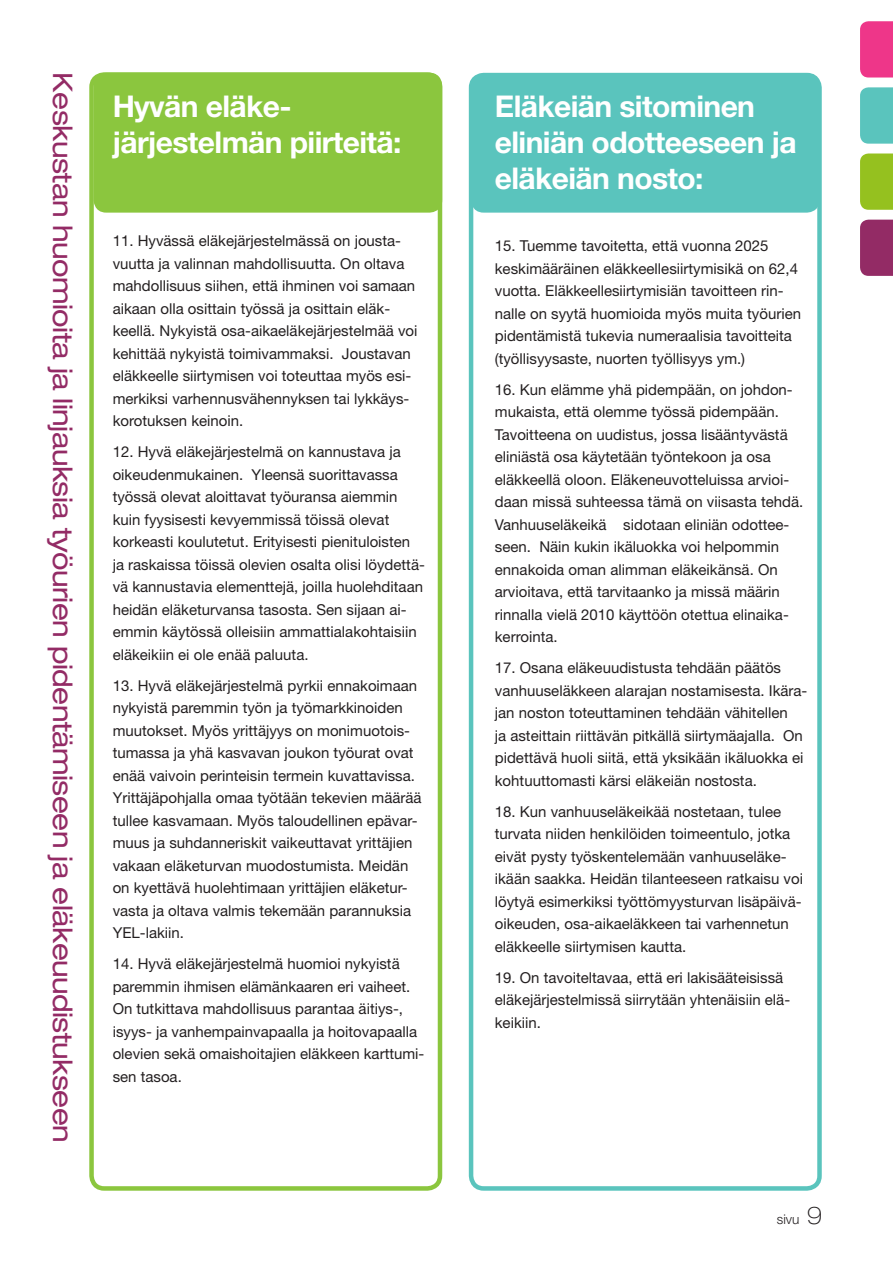
<style>
.page{position:relative;width:893px;height:1263px;background:#fff}
.page>*{position:absolute;margin:0;border:0;box-sizing:border-box;transform-origin:0 0}
.t1{font:700 30px/36px "Helvetica Neue LT Pro";letter-spacing:-.02em;color:#fff}
.t2{font:expanded 27px "Helvetica Neue LT Pro";letter-spacing:-.02em;color:#932b65}
.t3{font:15px/22.5px "Helvetica Neue LT Pro";color:#231f20}
.t4{font:300 13.5px "Helvetica Neue LT Pro";color:#231f20}
.s1{font-weight:100;font-stretch:expanded;font-size:24px}
</style>
<div class="page">
<svg style="left:860px;top:21px;width:33px;height:57px;background:#ee3c8c"></svg>
<div style="left:860px;top:87px;width:33px;height:57px;background:#5ac4bd"></div>
<div style="left:860px;top:220px;width:33px;height:56px;background:#932b65"></div>
<svg style="left:860px;top:153px;width:33px;height:57px;background:#98c225"></svg>
<div style="left:469px;top:73px;width:353px;height:1118px;border:4px solid #5ac4bd;border-radius:13px"></div>
<div style="left:471px;top:73px;width:349px;height:140px;background:#5ac4bd;border-radius:13px"></div>
<div style="left:89px;top:72px;width:353px;height:1119px;border:4px solid #8bc63e;border-radius:13px"></div>
<div style="left:94px;top:73px;width:348px;height:140px;background:#8bc63e;border-radius:13px"></div>
<p class="t2" style="left:80px;top:72px;width:1072px;rotate:90deg">Keskustan huomioita ja linjauksia työurien pidentämiseen ja eläkeuudistukseen</p>
<p class="t1" style="left:113px;top:88px;width:290px">Hyvän eläke&shy;järjestelmän piirteitä:</p>
<p class="t3" style="left:113px;top:229px;width:306px">11. Hyvässä eläkejärjestelmässä on jousta&shy;vuutta ja valinnan mahdollisuutta. On oltava mahdollisuus siihen, että ihminen voi samaan aikaan olla osittain työssä ja osittain eläk&shy;keellä. Nykyistä osa-aikaeläkejärjestelmää voi kehittää nykyistä toimivammaksi. Joustavan eläkkeelle siirtymisen voi toteuttaa myös esi&shy;merkiksi varhennusvähennyksen tai lykkäys&shy;korotuksen keinoin.</p>
<p class="t3" style="left:113px;top:440px;width:314px">12. Hyvä eläkejärjestelmä on kannustava ja oikeudenmukainen. Yleensä suorittavassa työssä olevat aloittavat työuransa aiemmin kuin fyysisesti kevyemmissä töissä olevat korkeasti koulutetut. Erityisesti pienituloisten ja raskaissa töissä olevien osalta olisi löydettä&shy;vä kannustavia elementtejä, joilla huolehditaan heidän eläketurvansa tasosta. Sen sijaan ai&shy;emmin käytössä olleisiin ammattialakohtaisiin eläkeikiin ei ole enää paluuta.</p>
<p class="t3" style="left:113px;top:674px;width:310px">13. Hyvä eläkejärjestelmä pyrkii ennakoimaan nykyistä paremmin työn ja työmarkkinoiden muutokset. Myös yrittäjyys on monimuotois&shy;tumassa ja yhä kasvavan joukon työurat ovat enää vaivoin perinteisin termein kuvattavissa.<br>Yrittäjäpohjalla omaa työtään tekevien määrää tullee kasvamaan. Myös taloudellinen epävar&shy;muus ja suhdanneriskit vaikeuttavat yrittäjien vakaan eläketurvan muodostumista. Meidän on kyettävä huolehtimaan yrittäjien eläketur&shy;vasta ja oltava valmis tekemään parannuksia YEL-lakiin.</p>
<p class="t3" style="left:113px;top:952px;width:313px">14. Hyvä eläkejärjestelmä huomioi nykyistä paremmin ihmisen elämänkaaren eri vaiheet.<br>On tutkittava mahdollisuus parantaa äitiys-, isyys- ja vanhempainvapaalla ja hoitovapaalla olevien sekä omaishoitajien eläkkeen karttumi&shy;sen tasoa.</p>
<p class="t1" style="left:495px;top:88px;width:303px">Eläkeiän sitominen eliniän odotteeseen ja eläkeiän nosto:</p>
<p class="t3" style="left:495px;top:234px;width:308px">15. Tuemme tavoitetta, että vuonna 2025 keskimääräinen eläkkeellesiirtymisikä on 62,4 vuotta. Eläkkeellesiirtymisiän tavoitteen rin&shy;nalle on syytä huomioida myös muita työurien pidentämistä tukevia numeraalisia tavoitteita (työllisyysaste, nuorten työllisyys ym.)</p>
<p class="t3" style="left:495px;top:378px;width:310px">16. Kun elämme yhä pidempään, on johdon&shy;mukaista, että olemme työssä pidempään.<br>Tavoitteena on uudistus, jossa lisääntyvästä eliniästä osa käytetään työntekoon ja osa eläkkeellä oloon. Eläkeneuvotteluissa arvioi&shy;daan missä suhteessa tämä on viisasta tehdä.<br>Vanhuuseläkeikä sidotaan eliniän odottee&shy;seen. Näin kukin ikäluokka voi helpommin ennakoida oman alimman eläkeikänsä. On arvioitava, että tarvitaanko ja missä määrin rinnalla vielä 2010 käyttöön otettua elinaika&shy;kerrointa.</p>
<p class="t3" style="left:495px;top:656px;width:314px">17. Osana eläkeuudistusta tehdään päätös vanhuuseläkkeen alarajan nostamisesta. Ikära&shy;jan noston toteuttaminen tehdään vähitellen<br>ja asteittain riittävän pitkällä siirtymäajalla. On pidettävä huoli siitä, että yksikään ikäluokka ei kohtuuttomasti kärsi eläkeiän nostosta.</p>
<p class="t3" style="left:495px;top:800px;width:310px">18. Kun vanhuuseläkeikää nostetaan, tulee turvata niiden henkilöiden toimeentulo, jotka eivät pysty työskentelemään vanhuuseläke&shy;ikään saakka. Heidän tilanteeseen ratkaisu voi löytyä esimerkiksi työttömyysturvan lisäpäivä&shy;oikeuden, osa-aikaeläkkeen tai varhennetun eläkkeelle siirtymisen kautta.</p>
<p class="t3" style="left:495px;top:966px;width:297px">19. On tavoiteltavaa, että eri lakisääteisissä eläkejärjestelmissä siirrytään yhtenäisiin elä&shy;keikiin.</p>
<p class="t4" style="left:777px;top:1210px;width:47px">sivu <span class="s1">9</span></p>
</div>
